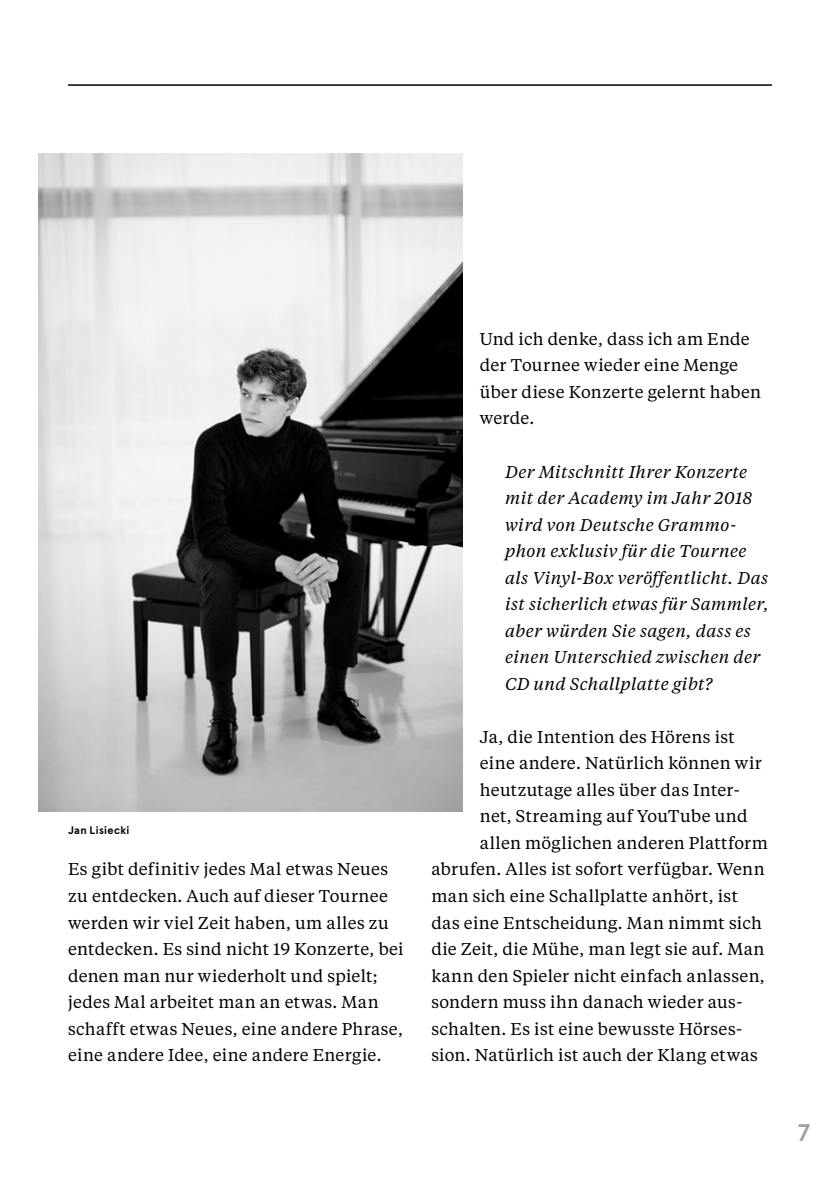
<style>
.page{position:relative;width:840px;height:1191px;background:#fff}
.page>*{position:absolute;margin:0;border:0;box-sizing:border-box;transform-origin:0 0}
.t1{font:700 24px "Apercu Mono Pro";color:#a0a0a0}
.t2{font:17px/26.6px "Tiempos Text Regular 2";letter-spacing:.015em;color:#000}
.t3{font:italic 17px/26.6px "Tiempos Text";letter-spacing:.02em;color:#000}
.t4{font:11px "Apercu Pro Bold 4";letter-spacing:.03em;color:#000}
</style>
<div class="page">
<img style="left:39px;top:153px;width:423px;height:658px">
<hr style="left:68px;top:84px;width:703px;height:2px;background:#000">
<p class="t4" style="left:68px;top:822px;width:63px">Jan Lisiecki</p>
<p class="t2" style="left:68px;top:855px;width:337px">Es gibt definitiv jedes Mal etwas Neues zu entdecken. Auch auf dieser Tournee werden wir viel Zeit haben, um alles zu entdecken. Es sind nicht 19 Konzerte, bei denen man nur wiederholt und spielt; jedes Mal arbeitet man an etwas. Man schafft etwas Neues, eine andere Phrase, eine andere Idee, eine andere Energie.</p>
<p class="t2" style="left:479px;top:325px;width:283px">Und ich denke, dass ich am Ende der Tournee wieder eine Menge über diese Konzerte gelernt haben werde.</p>
<p class="t3" style="left:505px;top:457px;width:265px">Der Mitschnitt Ihrer Konzerte mit der Academy im Jahr 2018 wird von Deutsche Grammo&shy;phon exklusiv für die Tournee als Vinyl-Box veröffentlicht. Das ist sicherlich etwas für Sammler, aber würden Sie sagen, dass es einen Unterschied zwischen der<br>CD und Schallplatte gibt?</p>
<p class="t2" style="left:479px;top:722px;width:256px">Ja, die Intention des Hörens ist</p>
<p class="t2" style="left:479px;top:749px;width:283px">eine andere. Natürlich können wir</p>
<p class="t2" style="left:479px;top:776px;width:261px">heutzutage alles über das Inter-</p>
<p class="t2" style="left:479px;top:802px;width:269px">net, Streaming auf YouTube und</p>
<p class="t2" style="left:479px;top:829px;width:289px">allen möglichen anderen Plattform</p>
<p class="t2" style="left:431px;top:855px;width:334px">abrufen. Alles ist sofort verfügbar. Wenn</p>
<p class="t2" style="left:431px;top:882px;width:308px">man sich eine Schallplatte anhört, ist</p>
<p class="t2" style="left:431px;top:908px;width:332px">das eine Entscheidung. Man nimmt sich</p>
<p class="t2" style="left:431px;top:935px;width:334px">die Zeit, die Mühe, man legt sie auf. Man</p>
<p class="t2" style="left:431px;top:961px;width:335px">kann den Spieler nicht einfach anlassen,</p>
<p class="t2" style="left:431px;top:988px;width:312px">sondern muss ihn danach wieder aus-</p>
<p class="t2" style="left:431px;top:1014px;width:312px">schalten. Es ist eine bewusste Hörses-</p>
<p class="t2" style="left:431px;top:1041px;width:328px">sion. Natürlich ist auch der Klang etwas</p>
<h1 class="t1" style="left:796px;top:1113px;width:16px">7</h1>
</div>
